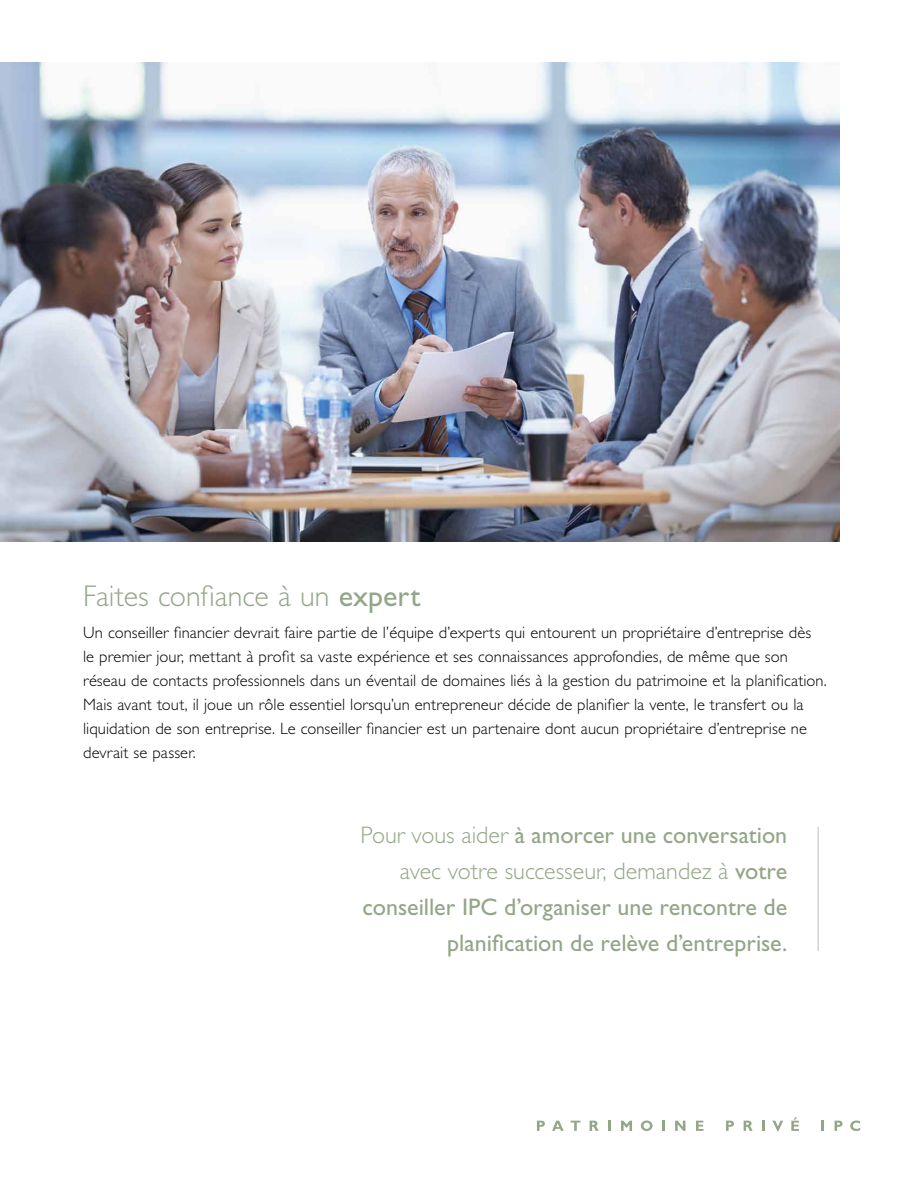
<style>
.page{position:relative;width:918px;height:1188px;background:#fff}
.page>*{position:absolute;margin:0;border:0;box-sizing:border-box;transform-origin:0 0}
.t1{font:300 30px "Gill Sans Std";color:#93a687}
.t2{font:24px/36px "Gill Sans Std";color:#93a687;text-align:right}
.t3{font:300 16.5px/24px "Gill Sans Std";letter-spacing:.005em;color:#000}
.s1{font-weight:400}
.s2{font-weight:300}
</style>
<div class="page">
<img style="left:0;top:63px;width:839px;height:478px">
<hr style="left:818px;top:827px;width:1px;height:124px;background:#bcbec0">
<svg style="left:537px;top:1121px;width:8px;height:10px"></svg>
<svg style="left:552px;top:1121px;width:12px;height:10px"></svg>
<svg style="left:571px;top:1121px;width:9px;height:10px"></svg>
<svg style="left:590px;top:1121px;width:9px;height:10px"></svg>
<svg style="left:608px;top:1121px;width:3px;height:10px"></svg>
<svg style="left:621px;top:1121px;width:11px;height:10px"></svg>
<svg style="left:641px;top:1121px;width:12px;height:10px"></svg>
<svg style="left:662px;top:1121px;width:3px;height:10px"></svg>
<svg style="left:675px;top:1121px;width:10px;height:10px"></svg>
<svg style="left:696px;top:1121px;width:7px;height:10px"></svg>
<svg style="left:726px;top:1121px;width:8px;height:10px"></svg>
<svg style="left:744px;top:1121px;width:9px;height:10px"></svg>
<svg style="left:762px;top:1121px;width:2px;height:10px"></svg>
<svg style="left:772px;top:1121px;width:11px;height:10px"></svg>
<svg style="left:791px;top:1117px;width:8px;height:14px"></svg>
<svg style="left:821px;top:1121px;width:3px;height:10px"></svg>
<svg style="left:835px;top:1121px;width:8px;height:10px"></svg>
<svg style="left:850px;top:1121px;width:10px;height:10px"></svg>
<h3 class="t1" style="left:83px;top:579px;width:339px">Faites confiance à un <span class="s1">expert</span></h3>
<p class="t3" style="left:83px;top:621px;width:745px">Un conseiller financier devrait faire partie de l’équipe d’experts qui entourent un propriétaire d’entreprise dès<br>le premier jour, mettant à profit sa vaste expérience et ses connaissances approfondies, de même que son réseau de contacts professionnels dans un éventail de domaines liés à la gestion du patrimoine et la planification.<br>Mais avant tout, il joue un rôle essentiel lorsqu’un entrepreneur décide de planifier la vente, le transfert ou la liquidation de son entreprise. Le conseiller financier est un partenaire dont aucun propriétaire d’entreprise ne devrait se passer.</p>
<p class="t2" style="left:361px;top:817px;width:428px"><span class="s2">Pour vous aider</span> à amorcer une conversation <span class="s2">avec votre successeur, demandez à</span> votre conseiller IPC d’organiser une rencontre de planification de relève d’entreprise.</p>
</div>
